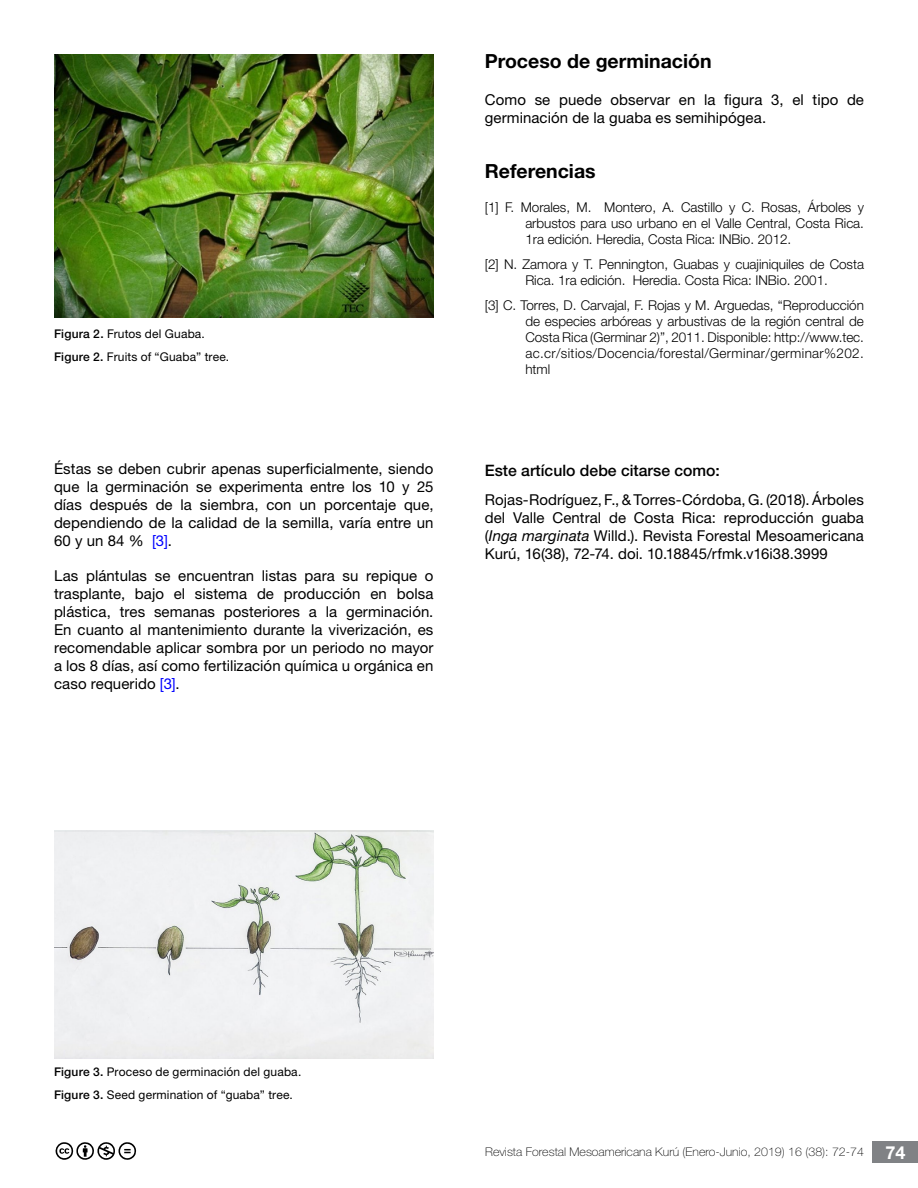
<style>
.page{position:relative;width:918px;height:1188px;background:#fff}
.page>*{position:absolute;margin:0;border:0;box-sizing:border-box;transform-origin:0 0}
.t1{font:700 19.5px "Helvetica Neue LT Std";color:#000}
.t2{font:500 15.75px "Helvetica Neue LT Std";color:#000}
.t3{font:15px/18px "Helvetica Neue LT Std";letter-spacing:.005em;color:#000;text-align:justify}
.t4{font:300 13.5px/16.2px "Helvetica Neue LT Std";letter-spacing:-.005em;color:#000;text-align:justify}
.t5{font:12px/23px "Helvetica Neue LT Std";letter-spacing:.015em;color:#000}
.t6{font:100 12px "Helvetica Neue LT Std";color:#000}
.s1{font-weight:500}
.s2{color:#00f}
.s3{font-style:italic}
.s4{font-weight:700;font-size:18px;color:#fff}
</style>
<div class="page">
<div style="left:873px;top:1142px;width:45px;height:21px;background:#808285"></div>
<svg style="left:55px;top:1142px;width:81px;height:18px"></svg>
<img style="left:54px;top:54px;width:379px;height:264px">
<img style="left:54px;top:830px;width:379px;height:229px">
<p class="t5" style="left:54px;top:323px;width:177px"><span class="s1">Figura 2.</span> Frutos del Guaba.<br><span class="s1">Figure 2.</span> Fruits of “Guaba” tree.</p>
<p class="t3" style="left:54px;top:460px;width:381px">Éstas se deben cubrir apenas superficialmente, siendo que la germinación se experimenta entre los 10 y 25 días después de la siembra, con un porcentaje que, dependiendo de la calidad de la semilla, varía entre un 60 y un 84 % <span class="s2">[3]</span>.</p>
<p class="t3" style="left:54px;top:567px;width:381px">Las plántulas se encuentran listas para su repique o trasplante, bajo el sistema de producción en bolsa plástica, tres semanas posteriores a la germinación.<br>En cuanto al mantenimiento durante la viverización, es recomendable aplicar sombra por un periodo no mayor a los 8 días, así como fertilización química u orgánica en caso requerido <span class="s2">[3]</span>.</p>
<h1 class="t1" style="left:485px;top:49px;width:228px">Proceso de germinación</h1>
<p class="t3" style="left:485px;top:91px;width:381px">Como se puede observar en la figura 3, el tipo de germinación de la guaba es semihipógea.</p>
<h1 class="t1" style="left:485px;top:159px;width:112px">Referencias</h1>
<p class="t4" style="left:525px;top:198px;width:340px;text-indent:-40px">[1] F. Morales, M. Montero, A. Castillo y C. Rosas, Árboles y arbustos para uso urbano en el Valle Central, Costa Rica.<br>1ra edición. Heredia, Costa Rica: INBio. 2012.</p>
<p class="t4" style="left:485px;top:255px;width:381px;text-align:center">[2] N. Zamora y T. Pennington, Guabas y cuajiniquiles de Costa<br>Rica. 1ra edición. Heredia. Costa Rica: INBio. 2001.</p>
<p class="t4" style="left:525px;top:296px;width:340px;text-indent:-40px">[3] C. Torres, D. Carvajal, F. Rojas y M. Arguedas, “Reproducción de especies arbóreas y arbustivas de la región central de Costa Rica (Germinar 2)”, 2011. Disponible: http://www.tec. ac.cr/sitios/Docencia/forestal/Germinar/germinar%202. html</p>
<p class="t2" style="left:485px;top:461px;width:237px">Este artículo debe citarse como:</p>
<p class="t3" style="left:485px;top:490px;width:381px">Rojas-Rodríguez, F., &amp; Torres-Córdoba, G. (2018). Árboles del Valle Central de Costa Rica: reproducción guaba (<span class="s3">Inga marginata</span> Willd.). Revista Forestal Mesoamericana Kurú, 16(38), 72-74. doi. 10.18845/rfmk.v16i38.3999</p>
<p class="t5" style="left:54px;top:1060px;width:249px"><span class="s1">Figure 3.</span> Proceso de germinación del guaba.<br><span class="s1">Figure 3.</span> Seed germination of “guaba” tree.</p>
<p class="t6" style="left:485px;top:1145px;width:422px">Revista Forestal Mesoamericana Kurú (Enero-Junio, 2019) 16 (38): 72-74 <span class="s4">74</span></p>
</div>
